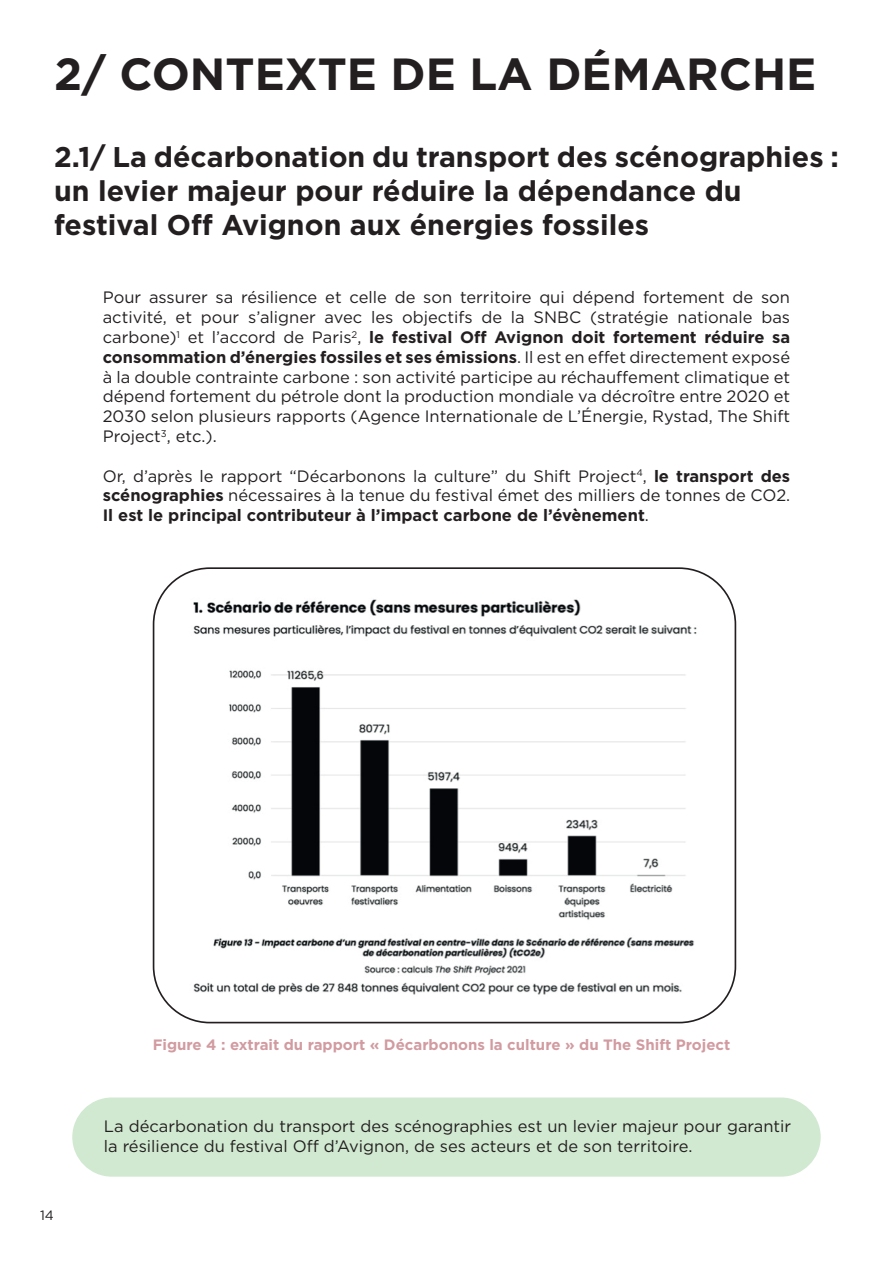
<style>
.page{position:relative;width:893px;height:1263px;background:#fff}
.page>*{position:absolute;margin:0;border:0;box-sizing:border-box;transform-origin:0 0}
.t1{font:700 45px "Gotham";color:#231f20}
.t2{font:700 28.5px/34.2px "Gotham";color:#231f20}
.t3{font:16.5px/19.8px "Gotham";color:#231f20;text-align:justify}
.t4{font:700 15px "Gotham";color:#d19ba1}
.t5{font:13.5px "Gotham";color:#231f20}
.s1{font-weight:700}
</style>
<div class="page">
<img style="left:193px;top:599px;width:504px;height:396px">
<div style="left:72px;top:1097px;width:749px;height:80px;background:#d1e9d0;border-radius:40px"></div>
<h1 class="t1" style="left:54px;top:44px;width:764px">2/ CONTEXTE DE LA DÉMARCHE</h1>
<h2 class="t2" style="left:54px;top:139px;width:786px">2.1/ La décarbonation du transport des scénographies : un levier majeur pour réduire la dépendance du festival Off Avignon aux énergies fossiles</h2>
<p class="t3" style="left:103px;top:287px;width:689px">Pour assurer sa résilience et celle de son territoire qui dépend fortement de son activité, et pour s’aligner avec les objectifs de la SNBC (stratégie nationale bas carbone)<sup>1</sup> et l’accord de Paris<sup>2</sup>, <span class="s1">le festival Off Avignon doit fortement réduire sa consommation d’énergies fossiles et ses émissions</span>. Il est en effet directement exposé à la double contrainte carbone : son activité participe au réchauffement climatique et dépend fortement du pétrole dont la production mondiale va décroître entre 2020 et 2030 selon plusieurs rapports (Agence Internationale de L’Énergie, Rystad, The Shift Project<sup>3</sup>, etc.).</p>
<p class="t3" style="left:103px;top:466px;width:689px">Or, d’après le rapport “Décarbonons la culture” du Shift Project<sup>4</sup>, <span class="s1">le transport des scénographies</span> nécessaires à la tenue du festival émet des milliers de tonnes de CO2.<br><span class="s1">Il est le principal contributeur à l’impact carbone de l’évènement</span>.</p>
<p class="t4" style="left:153px;top:1034px;width:579px">Figure 4 : extrait du rapport « Décarbonons la culture » du The Shift Project</p>
<p class="t5" style="left:40px;top:1206px;width:15px">14</p>
<p class="t3" style="left:104px;top:1116px;width:689px">La décarbonation du transport des scénographies est un levier majeur pour garantir la résilience du festival Off d’Avignon, de ses acteurs et de son territoire.</p>
</div>
